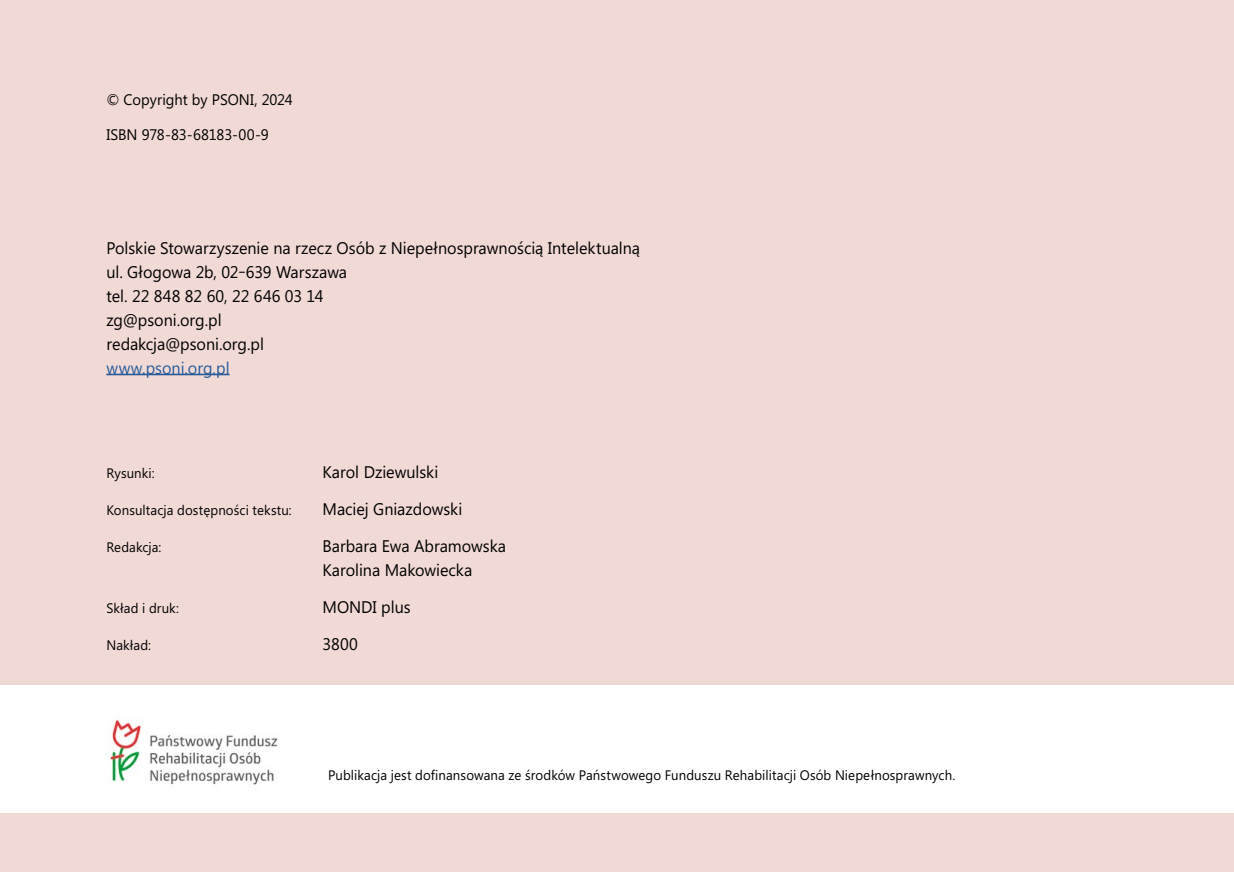
<style>
.page{position:relative;width:1234px;height:872px;background:#fff}
.page>*{position:absolute;margin:0;border:0;box-sizing:border-box;transform-origin:0 0}
.t1{font:16.8px/24px "Microsoft Phags Pa";color:#000;scale:.96 1}
.t2{font:16.8px "Microsoft Phags Pa";color:#275b9b;scale:.96 1}
.t3{font:15.3px "Microsoft Phags Pa";color:#000;scale:.96 1}
.t4{font:13.8px "Microsoft Phags Pa";letter-spacing:.005em;color:#000;scale:.96 1}
</style>
<div class="page">
<div style="left:0;top:0;width:1233px;height:872px;background:#f1dad5"></div>
<div style="left:0;top:685px;width:1233px;height:127px;background:#fff"></div>
<hr style="left:106px;top:374px;width:123px;height:1px;background:#275b9b">
<img style="left:110px;top:720px;width:167px;height:65px">
<p class="t3" style="left:106px;top:88px;width:195px">© Copyright by PSONI, 2024</p>
<p class="t3" style="left:106px;top:124px;width:171px">ISBN 978-83-68183-00-9</p>
<p class="t1" style="left:106px;top:235px;width:557px">Polskie Stowarzyszenie na rzecz Osób z Niepełnosprawnością Intelektualną ul. Głogowa 2b, 02–639 Warszawa<br>tel. 22 848 82 60, 22 646 03 14<br>zg@psoni.org.pl<br>redakcja@psoni.org.pl</p>
<p class="t2" style="left:106px;top:356px;width:130px">www.psoni.org.pl</p>
<p class="t4" style="left:106px;top:464px;width:52px">Rysunki:</p>
<p class="t1" style="left:322px;top:459px;width:122px">Karol Dziewulski</p>
<p class="t4" style="left:106px;top:501px;width:195px">Konsultacja dostępności tekstu:</p>
<p class="t1" style="left:322px;top:496px;width:147px">Maciej Gniazdowski</p>
<p class="t4" style="left:106px;top:537px;width:59px">Redakcja:</p>
<p class="t1" style="left:322px;top:533px;width:193px">Barbara Ewa Abramowska<br>Karolina Makowiecka</p>
<p class="t4" style="left:106px;top:598px;width:77px">Skład i druk:</p>
<p class="t1" style="left:322px;top:594px;width:93px">MONDI plus</p>
<p class="t4" style="left:106px;top:635px;width:48px">Nakład:</p>
<p class="t1" style="left:322px;top:631px;width:38px">3800</p>
<p class="t4" style="left:328px;top:765px;width:654px">Publikacja jest dofinansowana ze środków Państwowego Funduszu Rehabilitacji Osób Niepełnosprawnych.</p>
</div>
